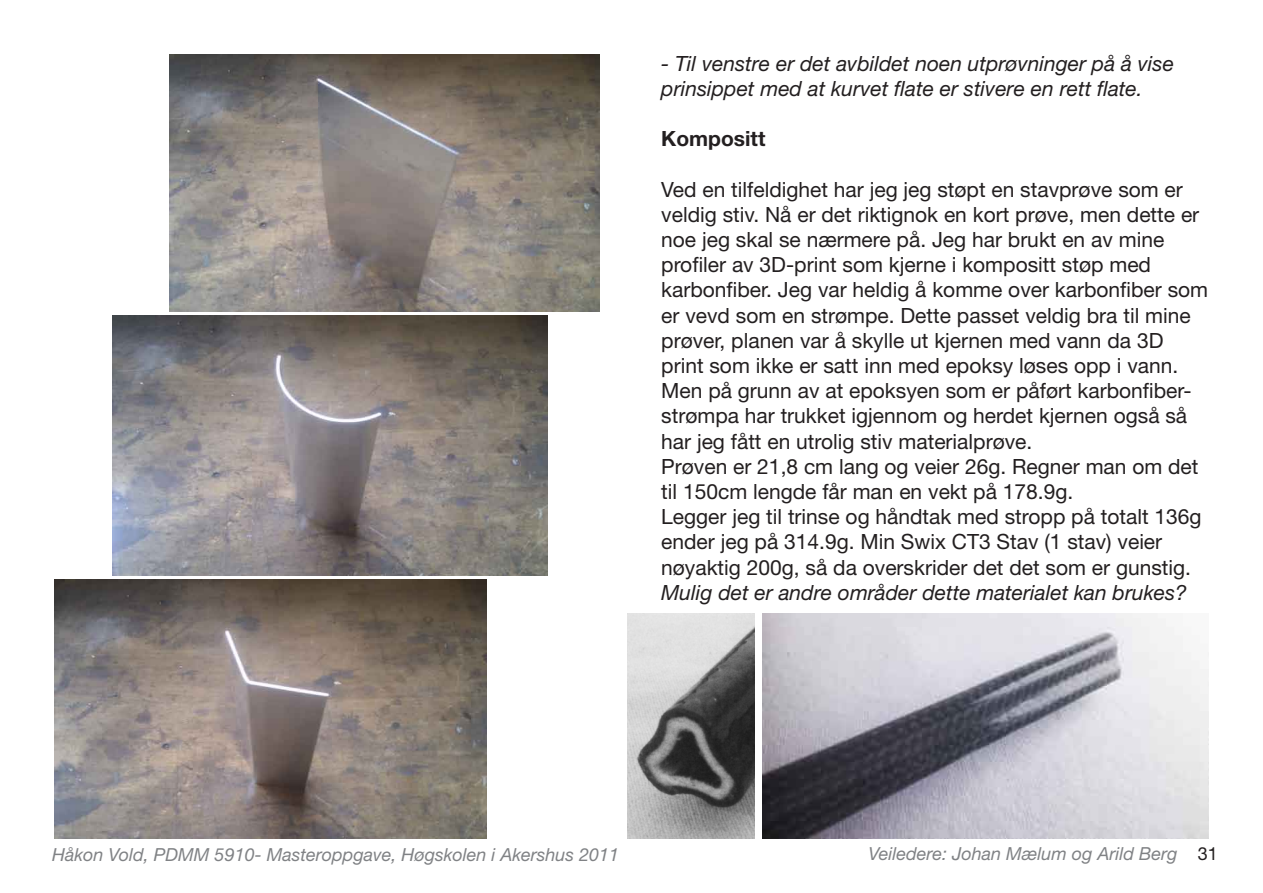
<style>
.page{position:relative;width:1263px;height:893px;background:#fff}
.page>*{position:absolute;margin:0;border:0;box-sizing:border-box;transform-origin:0 0}
.t1{font:21px/25.2px "Helvetica Neue";color:#231f20}
.t2{font:italic 21px/25.2px "Helvetica Neue";color:#231f20}
.t3{font:700 21px "Helvetica Neue";color:#231f20}
.t4{font:italic 18px "Helvetica Neue";color:#808285}
.s1{font-style:normal;color:#231f20}
</style>
<div class="page">
<img style="left:169px;top:54px;width:430px;height:257px">
<img style="left:112px;top:315px;width:436px;height:261px">
<img style="left:54px;top:580px;width:433px;height:259px">
<img style="left:762px;top:613px;width:447px;height:226px">
<img style="left:627px;top:614px;width:128px;height:225px">
<p class="t2" style="left:661px;top:50px;width:514px">- Til venstre er det avbildet noen utprøvninger på å vise prinsippet med at kurvet flate er stivere en rett flate.</p>
<p class="t3" style="left:661px;top:126px;width:106px">Kompositt</p>
<p class="t1" style="left:661px;top:176px;width:548px">Ved en tilfeldighet har jeg jeg støpt en stavprøve som er veldig stiv. Nå er det riktignok en kort prøve, men dette er noe jeg skal se nærmere på. Jeg har brukt en av mine profiler av 3D-print som kjerne i kompositt støp med karbonfiber. Jeg var heldig å komme over karbonfiber som er vevd som en strømpe. Dette passet veldig bra til mine prøver, planen var å skylle ut kjernen med vann da 3D print som ikke er satt inn med epoksy løses opp i vann.<br>Men på grunn av at epoksyen som er påført karbonfiber&shy;strømpa har trukket igjennom og herdet kjernen også så har jeg fått en utrolig stiv materialprøve.<br>Prøven er 21,8 cm lang og veier 26g. Regner man om det til 150cm lengde får man en vekt på 178.9g.<br>Legger jeg til trinse og håndtak med stropp på totalt 136g ender jeg på 314.9g. Min Swix CT3 Stav (1 stav) veier nøyaktig 200g, så da overskrider det det som er gunstig.</p>
<p class="t2" style="left:661px;top:579px;width:527px">Mulig det er andre områder dette materialet kan brukes?</p>
<p class="t4" style="left:52px;top:843px;width:568px">Håkon Vold, PDMM 5910- Masteroppgave, Høgskolen i Akershus 2011</p>
<p class="t4" style="left:868px;top:843px;width:351px">Veiledere: Johan Mælum og Arild Berg <span class="s1">31</span></p>
</div>
